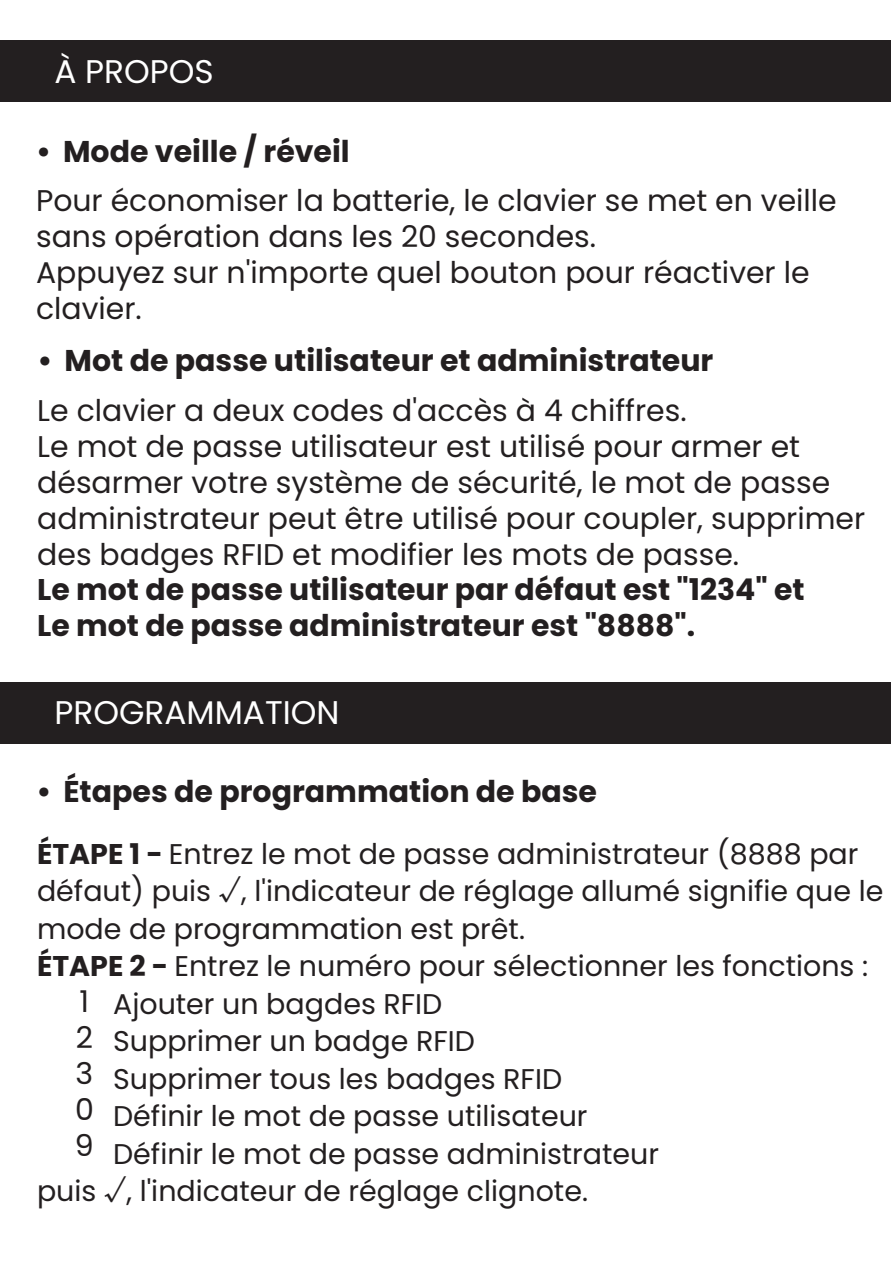
<style>
.page{position:relative;width:893px;height:1263px;background:#fff}
.page>*{position:absolute;margin:0;border:0;box-sizing:border-box;transform-origin:0 0}
.t1{font:32.7px "Poppins";color:#fff}
.t2{font:700 30px "Poppins";color:#231f20}
.t3{font:30px/36px "Poppins";color:#231f20}
.t4{font:29.85px/35.8px "Poppins";color:#231f20}
.t5{font:700 29.85px/35.8px "Poppins";color:#231f20}
.t6{font:28.5px "Poppins";color:#231f20}
.s1{font-weight:700}
</style>
<div class="page">
<div style="left:0;top:41px;width:890px;height:61px;background:#231f20"></div>
<div style="left:0;top:682px;width:890px;height:62px;background:#231f20"></div>
<p class="t1" style="left:54px;top:52px;width:161px">À PROPOS</p>
<p class="t2" style="left:36px;top:134px;width:315px">• Mode veille / réveil</p>
<p class="t4" style="left:36px;top:183px;width:802px">Pour économiser la batterie, le clavier se met en veille sans opération dans les 20 secondes.<br>Appuyez sur n'importe quel bouton pour réactiver le clavier.</p>
<p class="t2" style="left:37px;top:343px;width:677px">• Mot de passe utilisateur et administrateur</p>
<p class="t4" style="left:37px;top:393px;width:829px">Le clavier a deux codes d'accès à 4 chiffres.<br>Le mot de passe utilisateur est utilisé pour armer et désarmer votre système de sécurité, le mot de passe administrateur peut être utilisé pour coupler, supprimer des badges RFID et modifier les mots de passe.</p>
<p class="t5" style="left:37px;top:572px;width:769px">Le mot de passe utilisateur par défaut est "1234" et<br>Le mot de passe administrateur est "8888".</p>
<p class="t1" style="left:54px;top:694px;width:287px">PROGRAMMATION</p>
<p class="t2" style="left:36px;top:774px;width:562px">• Étapes de programmation de base</p>
<p class="t6" style="left:37px;top:837px;width:823px"><span class="s1">ÉTAPE 1 -</span> Entrez le mot de passe administrateur (8888 par</p>
<p class="t6" style="left:37px;top:875px;width:848px">défaut) puis √, l'indicateur de réglage allumé signifie que le</p>
<p class="t6" style="left:37px;top:912px;width:489px">mode de programmation est prêt.</p>
<p class="t6" style="left:37px;top:950px;width:833px"><span class="s1">ÉTAPE 2 -</span> Entrez le numéro pour sélectionner les fonctions :</p>
<p class="t6" style="left:113px;top:987px;width:331px">Ajouter un bagdes RFID</p>
<p class="t6" style="left:113px;top:1025px;width:363px">Supprimer un badge RFID</p>
<p class="t6" style="left:113px;top:1062px;width:450px">Supprimer tous les badges RFID</p>
<p class="t6" style="left:113px;top:1100px;width:476px">Définir le mot de passe utilisateur</p>
<p class="t6" style="left:113px;top:1137px;width:547px">Définir le mot de passe administrateur</p>
<p class="t6" style="left:37px;top:1175px;width:552px">puis √, l'indicateur de réglage clignote.</p>
<p class="t3" style="left:75px;top:984px;width:20px">1<br>2<br>3<br>0<br>9</p>
</div>
